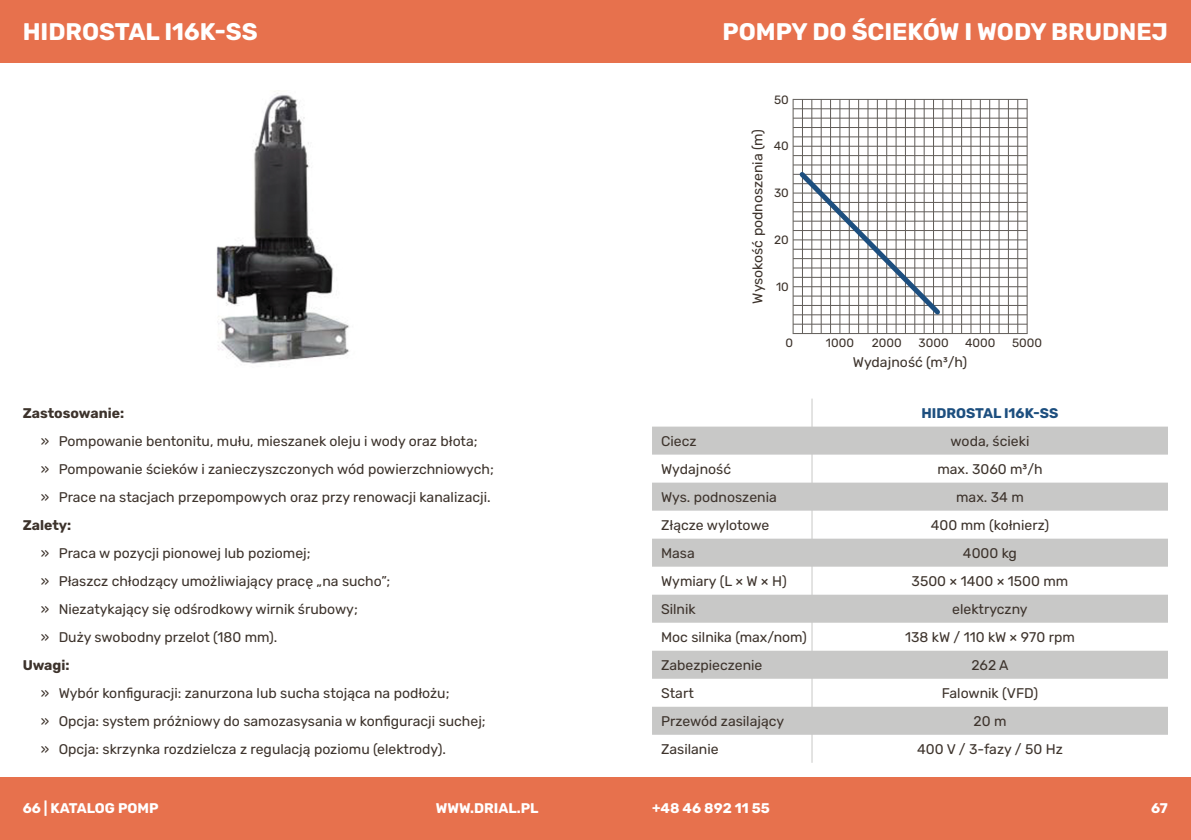
<style>
.page{position:relative;width:1191px;height:840px;background:#fff}
.page>*{position:absolute;margin:0;border:0;box-sizing:border-box;transform-origin:0 0}
.t1{font:700 24px "Rubik";color:#fff}
.t2{font:14px/28px "Rubik";color:#3d332c}
.t3{font:700 14px "Rubik";color:#fff}
.t4{font:700 14px "Rubik";color:#3d332c}
.t5{font:700 14px "Rubik";color:#1d4f7f}
.t6{font:12px "Rubik";color:#3d332c}
</style>
<div class="page">
<div style="left:0;top:0;width:1191px;height:62px;background:#e7714d"></div>
<div style="left:0;top:777px;width:1191px;height:63px;background:#e7714d"></div>
<hr style="left:793px;top:99px;width:1px;height:235px;background:#615d59">
<hr style="left:1027px;top:99px;width:1px;height:235px;background:#615d59">
<hr style="left:839px;top:99px;width:1px;height:234px;background:#615d59">
<hr style="left:886px;top:99px;width:1px;height:234px;background:#615d59">
<hr style="left:933px;top:99px;width:1px;height:234px;background:#615d59">
<hr style="left:980px;top:99px;width:1px;height:234px;background:#615d59">
<hr style="left:802px;top:99px;width:1px;height:234px;background:#615d59">
<hr style="left:811px;top:99px;width:1px;height:234px;background:#615d59">
<hr style="left:821px;top:99px;width:1px;height:234px;background:#615d59">
<hr style="left:830px;top:99px;width:1px;height:234px;background:#615d59">
<hr style="left:849px;top:99px;width:1px;height:234px;background:#615d59">
<hr style="left:858px;top:99px;width:1px;height:234px;background:#615d59">
<hr style="left:868px;top:99px;width:1px;height:234px;background:#615d59">
<hr style="left:877px;top:99px;width:1px;height:234px;background:#615d59">
<hr style="left:896px;top:99px;width:1px;height:234px;background:#615d59">
<hr style="left:905px;top:99px;width:1px;height:234px;background:#615d59">
<hr style="left:914px;top:99px;width:1px;height:234px;background:#615d59">
<hr style="left:924px;top:99px;width:1px;height:234px;background:#615d59">
<hr style="left:942px;top:99px;width:1px;height:234px;background:#615d59">
<hr style="left:952px;top:99px;width:1px;height:234px;background:#615d59">
<hr style="left:961px;top:99px;width:1px;height:234px;background:#615d59">
<hr style="left:971px;top:99px;width:1px;height:234px;background:#615d59">
<hr style="left:989px;top:99px;width:1px;height:234px;background:#615d59">
<hr style="left:999px;top:99px;width:1px;height:234px;background:#615d59">
<hr style="left:1008px;top:99px;width:1px;height:234px;background:#615d59">
<hr style="left:1017px;top:99px;width:1px;height:234px;background:#615d59">
<hr style="left:793px;top:99px;width:234px;height:1px;background:#615d59">
<hr style="left:793px;top:146px;width:234px;height:1px;background:#615d59">
<hr style="left:793px;top:192px;width:234px;height:1px;background:#615d59">
<hr style="left:793px;top:239px;width:234px;height:1px;background:#615d59">
<hr style="left:793px;top:286px;width:234px;height:1px;background:#615d59">
<hr style="left:793px;top:333px;width:234px;height:1px;background:#615d59">
<hr style="left:793px;top:108px;width:234px;height:1px;background:#615d59">
<hr style="left:793px;top:118px;width:234px;height:1px;background:#615d59">
<hr style="left:793px;top:127px;width:234px;height:1px;background:#615d59">
<hr style="left:793px;top:136px;width:234px;height:1px;background:#615d59">
<hr style="left:793px;top:155px;width:234px;height:1px;background:#615d59">
<hr style="left:793px;top:165px;width:234px;height:1px;background:#615d59">
<hr style="left:793px;top:174px;width:234px;height:1px;background:#615d59">
<hr style="left:793px;top:183px;width:234px;height:1px;background:#615d59">
<hr style="left:793px;top:202px;width:234px;height:1px;background:#615d59">
<hr style="left:793px;top:211px;width:234px;height:1px;background:#615d59">
<hr style="left:793px;top:221px;width:234px;height:1px;background:#615d59">
<hr style="left:793px;top:230px;width:234px;height:1px;background:#615d59">
<hr style="left:793px;top:249px;width:234px;height:1px;background:#615d59">
<hr style="left:793px;top:258px;width:234px;height:1px;background:#615d59">
<hr style="left:793px;top:268px;width:234px;height:1px;background:#615d59">
<hr style="left:793px;top:277px;width:234px;height:1px;background:#615d59">
<hr style="left:793px;top:296px;width:234px;height:1px;background:#615d59">
<hr style="left:793px;top:305px;width:234px;height:1px;background:#615d59">
<hr style="left:793px;top:314px;width:234px;height:1px;background:#615d59">
<hr style="left:793px;top:324px;width:234px;height:1px;background:#615d59">
<img style="left:216px;top:90px;width:133px;height:277px">
<svg style="left:795px;top:167px;width:149px;height:152px"></svg>
<svg style="left:652px;top:426px;width:516px;height:308px;fill:#c8c8c7"></svg>
<hr style="left:811px;top:398px;width:1px;height:364px;background:#c8c8c7">
<h1 class="t1" style="left:23px;top:17px;width:237px">HIDROSTAL I16K-SS</h1>
<p class="t4" style="left:23px;top:404px;width:103px">Zastosowanie:</p>
<p class="t2" style="left:41px;top:427px;width:454px">» Pompowanie bentonitu, mułu, mieszanek oleju i wody oraz błota;<br>» Pompowanie ścieków i zanieczyszczonych wód powierzchniowych; » Prace na stacjach przepompowych oraz przy renowacji kanalizacji.</p>
<p class="t4" style="left:23px;top:516px;width:50px">Zalety:</p>
<p class="t2" style="left:41px;top:539px;width:351px">» Praca w pozycji pionowej lub poziomej;<br>» Płaszcz chłodzący umożliwiający pracę „na sucho”; » Niezatykający się odśrodkowy wirnik śrubowy;<br>» Duży swobodny przelot (180 mm).</p>
<p class="t4" style="left:23px;top:656px;width:48px">Uwagi:</p>
<p class="t2" style="left:41px;top:679px;width:446px">» Wybór konfiguracji: zanurzona lub sucha stojąca na podłożu;<br>» Opcja: system próżniowy do samozasysania w konfiguracji suchej; » Opcja: skrzynka rozdzielcza z regulacją poziomu (elektrody).</p>
<h1 class="t1" style="left:723px;top:17px;width:447px">POMPY DO ŚCIEKÓW I WODY BRUDNEJ</h1>
<p class="t6" style="left:774px;top:92px;width:16px">50</p>
<p class="t2" style="left:744px;top:303px;width:176px;rotate:-90deg">Wysokość podnoszenia (m)</p>
<p class="t6" style="left:774px;top:139px;width:17px">40</p>
<p class="t6" style="left:774px;top:186px;width:16px">30</p>
<p class="t6" style="left:774px;top:233px;width:16px">20</p>
<p class="t6" style="left:776px;top:280px;width:14px">10</p>
<p class="t6" style="left:785px;top:335px;width:9px">0</p>
<p class="t6" style="left:826px;top:335px;width:29px">1000</p>
<p class="t6" style="left:872px;top:335px;width:31px">2000</p>
<p class="t6" style="left:918px;top:335px;width:32px">3000</p>
<p class="t6" style="left:965px;top:335px;width:32px">4000</p>
<p class="t6" style="left:1012px;top:335px;width:31px">5000</p>
<p class="t2" style="left:853px;top:348px;width:116px">Wydajność (m³/h)</p>
<p class="t5" style="left:921px;top:404px;width:139px">HIDROSTAL I16K-SS</p>
<p class="t2" style="left:661px;top:427px;width:37px">Ciecz</p>
<p class="t2" style="left:951px;top:427px;width:80px">woda, ścieki</p>
<p class="t2" style="left:661px;top:455px;width:71px">Wydajność</p>
<p class="t2" style="left:937px;top:455px;width:107px">max. 3060 m³/h</p>
<p class="t2" style="left:661px;top:483px;width:117px">Wys. podnoszenia</p>
<p class="t2" style="left:956px;top:483px;width:69px">max. 34 m</p>
<p class="t2" style="left:661px;top:511px;width:110px">Złącze wylotowe</p>
<p class="t2" style="left:931px;top:511px;width:120px">400 mm (kołnierz)</p>
<p class="t2" style="left:661px;top:539px;width:35px">Masa</p>
<p class="t2" style="left:963px;top:539px;width:56px">4000 kg</p>
<p class="t2" style="left:661px;top:567px;width:127px">Wymiary (L × W × H)</p>
<p class="t2" style="left:912px;top:567px;width:158px">3500 × 1400 × 1500 mm</p>
<p class="t2" style="left:661px;top:595px;width:36px">Silnik</p>
<p class="t2" style="left:952px;top:595px;width:77px">elektryczny</p>
<p class="t2" style="left:661px;top:623px;width:147px">Moc silnika (max/nom)</p>
<p class="t2" style="left:905px;top:623px;width:171px">138 kW / 110 kW × 970 rpm</p>
<p class="t2" style="left:661px;top:651px;width:103px">Zabezpieczenie</p>
<p class="t2" style="left:971px;top:651px;width:39px">262 A</p>
<p class="t2" style="left:661px;top:679px;width:34px">Start</p>
<p class="t2" style="left:942px;top:679px;width:98px">Falownik (VFD)</p>
<p class="t2" style="left:661px;top:707px;width:125px">Przewód zasilający</p>
<p class="t2" style="left:973px;top:707px;width:34px">20 m</p>
<p class="t2" style="left:661px;top:735px;width:59px">Zasilanie</p>
<p class="t2" style="left:917px;top:735px;width:147px">400 V / 3-fazy / 50 Hz</p>
<p class="t3" style="left:23px;top:800px;width:137px">66 | KATALOG POMP</p>
<p class="t3" style="left:436px;top:800px;width:104px">WWW.DRIAL.PL</p>
<p class="t3" style="left:652px;top:800px;width:119px">+48 46 892 11 55</p>
<p class="t3" style="left:1151px;top:800px;width:18px">67</p>
</div>
